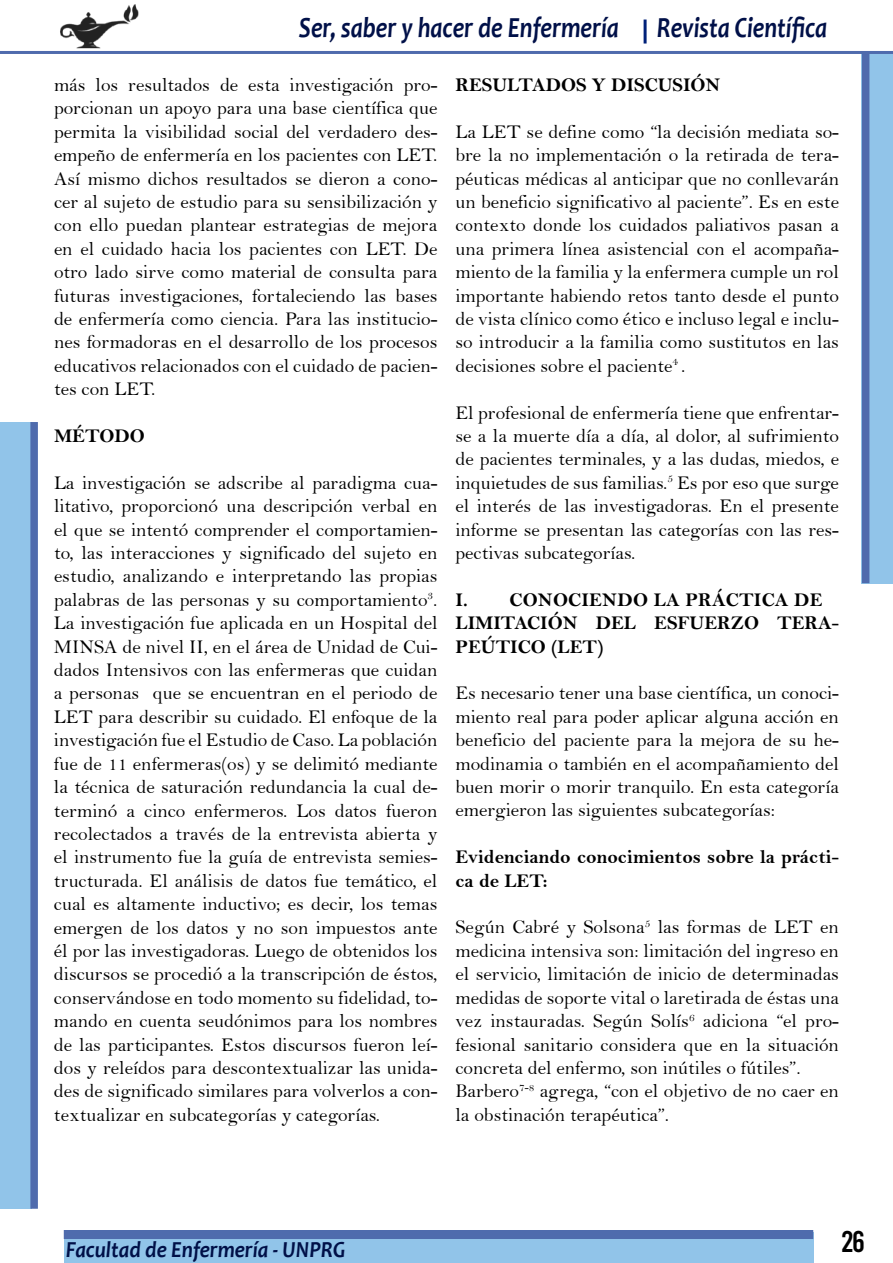
<style>
.page{position:relative;width:893px;height:1263px;background:#fff}
.page>*{position:absolute;margin:0;border:0;box-sizing:border-box;transform-origin:0 0}
.t1{font:30px "Bebas";color:#000}
.t2{font:italic 700 29.25px "Candara";color:#001048;scale:.82 1}
.t3{font:italic 700 23.1px "Candara";color:#001048;scale:.91 1}
.t4{font:19.5px/23.4px "Bell";color:#000;text-align:justify}
.t5{font:19.5px/23.4px "Bell MT Bold";color:#000}
</style>
<div class="page">
<div style="left:862px;top:52px;width:31px;height:531px;background:#91c4e9"></div>
<hr style="left:0;top:51px;width:893px;height:3px;background:#4f6bad">
<div style="left:862px;top:52px;width:7px;height:531px;background:#4f6bad"></div>
<hr style="left:644px;top:20px;width:3px;height:24px;background:#002179">
<img style="left:60px;top:4px;width:79px;height:45px">
<div style="left:64px;top:1232px;width:749px;height:31px;background:#91c4e9"></div>
<div style="left:0;top:422px;width:31px;height:787px;background:#91c4e9"></div>
<div style="left:30px;top:422px;width:8px;height:787px;background:#4f6bad"></div>
<div style="left:64px;top:1230px;width:749px;height:9px;background:#4f6bad"></div>
<h2 class="t2" style="left:299px;top:9px;width:392px">Ser, saber y hacer de Enfermería</h2>
<h2 class="t2" style="left:657px;top:9px;width:209px">Revista Científica</h2>
<p class="t4" style="left:54px;top:73px;width:385px">más los resultados de esta investigación pro&shy;porcionan un apoyo para una base científica que permita la visibilidad social del verdadero des&shy;empeño de enfermería en los pacientes con LET.<br>Así mismo dichos resultados se dieron a cono&shy;cer al sujeto de estudio para su sensibilización y con ello puedan plantear estrategias de mejora en el cuidado hacia los pacientes con LET. De otro lado sirve como material de consulta para futuras investigaciones, fortaleciendo las bases de enfermería como ciencia. Para las institucio&shy;nes formadoras en el desarrollo de los procesos educativos relacionados con el cuidado de pacien&shy;tes con LET.</p>
<p class="t5" style="left:54px;top:424px;width:92px">MÉTODO</p>
<p class="t4" style="left:54px;top:471px;width:385px">La investigación se adscribe al paradigma cua&shy;litativo, proporcionó una descripción verbal en el que se intentó comprender el comportamien&shy;to, las interacciones y significado del sujeto en estudio, analizando e interpretando las propias palabras de las personas y su comportamiento<sup>3</sup>.<br>La investigación fue aplicada en un Hospital del MINSA de nivel II, en el área de Unidad de Cui&shy;dados Intensivos con las enfermeras que cuidan a personas que se encuentran en el periodo de LET para describir su cuidado. El enfoque de la investigación fue el Estudio de Caso. La población fue de 11 enfermeras(os) y se delimitó mediante la técnica de saturación redundancia la cual de&shy;terminó a cinco enfermeros. Los datos fueron recolectados a través de la entrevista abierta y el instrumento fue la guía de entrevista semies&shy;tructurada. El análisis de datos fue temático, el cual es altamente inductivo; es decir, los temas emergen de los datos y no son impuestos ante él por las investigadoras. Luego de obtenidos los discursos se procedió a la transcripción de éstos, conservándose en todo momento su fidelidad, to&shy;mando en cuenta seudónimos para los nombres de las participantes. Estos discursos fueron leí&shy;dos y releídos para descontextualizar las unida&shy;des de significado similares para volverlos a con&shy;textualizar en subcategorías y categorías.</p>
<p class="t5" style="left:455px;top:73px;width:266px">RESULTADOS Y DISCUSIÓN</p>
<p class="t4" style="left:455px;top:120px;width:385px">La LET se define como “la decisión mediata so&shy;bre la no implementación o la retirada de tera&shy;péuticas médicas al anticipar que no conllevarán un beneficio significativo al paciente”. Es en este contexto donde los cuidados paliativos pasan a una primera línea asistencial con el acompaña&shy;miento de la familia y la enfermera cumple un rol importante habiendo retos tanto desde el punto de vista clínico como ético e incluso legal e inclu&shy;so introducir a la familia como sustitutos en las decisiones sobre el paciente<sup>4</sup> .</p>
<p class="t4" style="left:455px;top:401px;width:385px">El profesional de enfermería tiene que enfrentar&shy;se a la muerte día a día, al dolor, al sufrimiento de pacientes terminales, y a las dudas, miedos, e inquietudes de sus familias.<sup>5</sup> Es por eso que surge el interés de las investigadoras. En el presente informe se presentan las categorías con las res&shy;pectivas subcategorías.</p>
<p class="t5" style="left:455px;top:588px;width:385px">I. CONOCIENDO LA PRÁCTICA DE<br>LIMITACIÓN DEL ESFUERZO TERA-<br>PEÚTICO (LET)</p>
<p class="t4" style="left:455px;top:681px;width:385px">Es necesario tener una base científica, un conoci&shy;miento real para poder aplicar alguna acción en beneficio del paciente para la mejora de su he&shy;modinamia o también en el acompañamiento del buen morir o morir tranquilo. En esta categoría emergieron las siguientes subcategorías:</p>
<p class="t5" style="left:455px;top:845px;width:385px">Evidenciando conocimientos sobre la prácti&shy;ca de LET:</p>
<p class="t4" style="left:455px;top:915px;width:385px;text-align:left">Según Cabré y Solsona<sup>5</sup> las formas de LET en medicina intensiva son: limitación del ingreso en el servicio, limitación de inicio de determinadas medidas de soporte vital o laretirada de éstas una vez instauradas. Según Solís<sup>6</sup> adiciona “el pro&shy;fesional sanitario considera que en la situación concreta del enfermo, son inútiles o fútiles”.<br>Barbero<sup>7-8</sup> agrega, “con el objetivo de no caer en la obstinación terapéutica”.</p>
<p class="t3" style="left:66px;top:1235px;width:309px">Facultad de Enfermería - UNPRG</p>
<h1 class="t1" style="left:841px;top:1227px;width:25px">26</h1>
</div>
